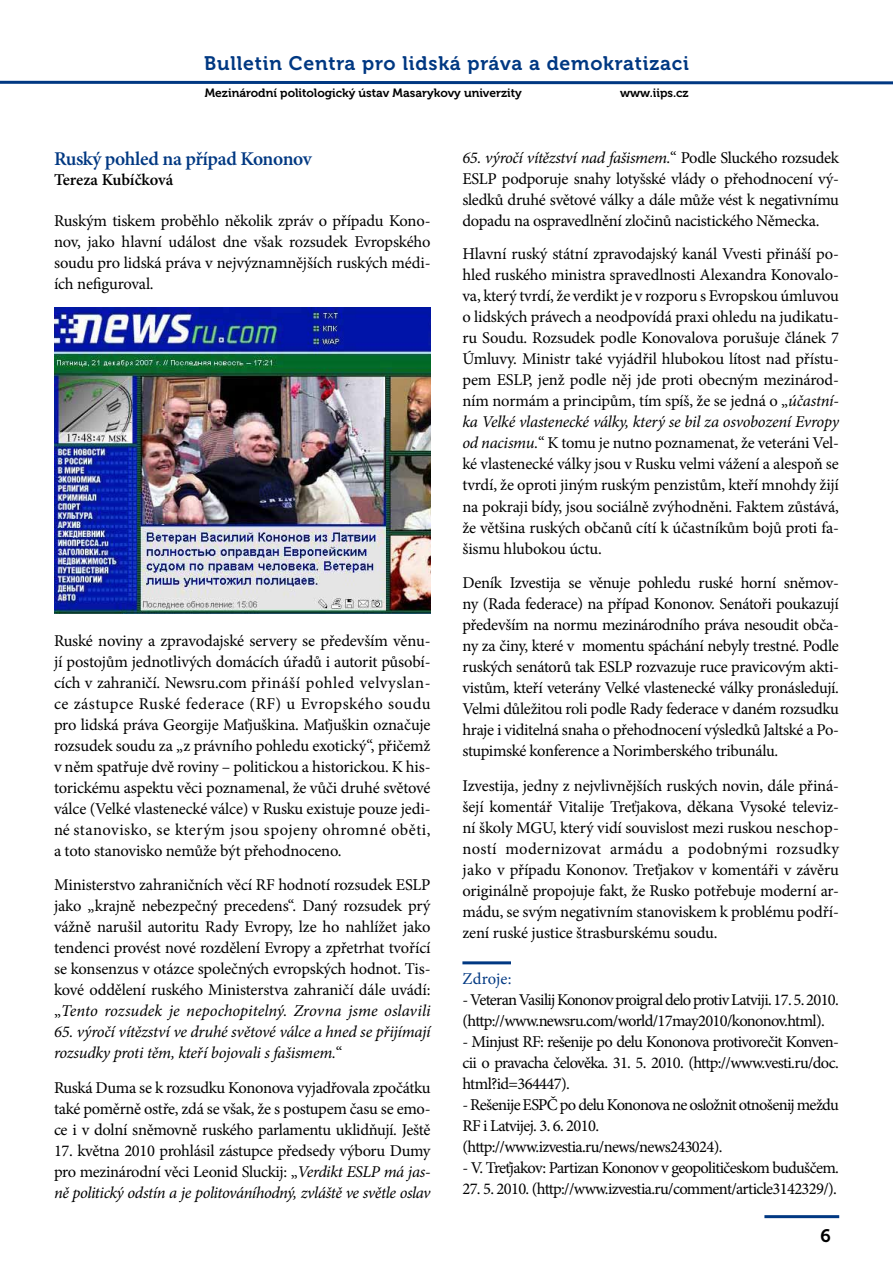
<style>
.page{position:relative;width:893px;height:1263px;background:#fff}
.page>*{position:absolute;margin:0;border:0;box-sizing:border-box;transform-origin:0 0}
.t1{font:19.5px "Museo 700";letter-spacing:.04em;color:#003882}
.t2{font:600 19.5px "Minion Pro";letter-spacing:-.02em;color:#003882}
.t3{font:18px "Museo 700";color:#000}
.t4{font:16.5px/21px "Minion Pro";letter-spacing:-.025em;color:#000;text-align:justify}
.t5{font:16.5px/21px "Minion Pro";letter-spacing:-.045em;color:#000}
.t6{font:italic 16.5px/21px "Minion Pro";letter-spacing:-.015em;color:#000}
.t7{font:600 16.5px "Minion Pro";letter-spacing:-.005em;color:#000}
.t8{font:16.5px "Minion Pro";letter-spacing:.01em;color:#003882}
.t9{font:12px "Museo 700";color:#000}
.s1{font-style:italic}
.s2{font-style:normal}
</style>
<div class="page">
<hr style="left:764px;top:1215px;width:75px;height:3px;background:#003882">
<svg style="left:0;top:80px;width:893px;height:5px"></svg>
<hr style="left:462px;top:961px;width:49px;height:3px;background:#003882">
<img style="left:54px;top:308px;width:377px;height:305px">
<p class="t1" style="left:204px;top:52px;width:486px">Bulletin Centra pro lidská práva a demokratizaci</p>
<p class="t9" style="left:205px;top:87px;width:318px">Mezinárodní politologický ústav Masarykovy univerzity</p>
<p class="t9" style="left:620px;top:87px;width:70px">www.iips.cz</p>
<p class="t2" style="left:54px;top:146px;width:259px">Ruský pohled na případ Kononov</p>
<p class="t7" style="left:54px;top:169px;width:121px">Tereza Kubíčková</p>
<p class="t4" style="left:54px;top:210px;width:378px">Ruským tiskem proběhlo několik zpráv o případu Kono&shy;nov, jako hlavní událost dne však rozsudek Evropského soudu pro lidská práva v nejvýznamnějších ruských médi&shy;ích nefiguroval.</p>
<p class="t4" style="left:54px;top:630px;width:378px">Ruské noviny a zpravodajské servery se především věnu&shy;jí postojům jednotlivých domácích úřadů i autorit působí&shy;cích v zahraničí. Newsru.com přináší pohled velvyslan&shy;ce zástupce Ruské federace (RF) u Evropského soudu pro lidská práva Georgije Maťjuškina. Maťjuškin označuje rozsudek soudu za „z právního pohledu exotický“, přičemž v něm spatřuje dvě roviny – politickou a historickou. K his&shy;torickému aspektu věci poznamenal, že vůči druhé světové válce (Velké vlastenecké válce) v Rusku existuje pouze jedi&shy;né stanovisko, se kterým jsou spojeny ohromné oběti, a toto stanovisko nemůže být přehodnoceno.</p>
<p class="t4" style="left:54px;top:875px;width:378px">Ministerstvo zahraničních věcí RF hodnotí rozsudek ESLP jako „krajně nebezpečný precedens“. Daný rozsudek prý vážně narušil autoritu Rady Evropy, lze ho nahlížet jako tendenci provést nové rozdělení Evropy a zpřetrhat tvořící se konsenzus v otázce společných evropských hodnot. Tis&shy;kové oddělení ruského Ministerstva zahraničí dále uvádí: „<span class="s1">Tento rozsudek je nepochopitelný. Zrovna jsme oslavili</span></p>
<p class="t6" style="left:54px;top:1022px;width:378px">65. výročí vítězství ve druhé světové válce a hned se přijímají rozsudky proti těm, kteří bojovali s fašismem.<span class="s2">“</span></p>
<p class="t4" style="left:54px;top:1077px;width:378px">Ruská Duma se k rozsudku Kononova vyjadřovala zpočátku také poměrně ostře, zdá se však, že s postupem času se emo&shy;ce i v dolní sněmovně ruského parlamentu uklidňují. Ještě</p>
<p class="t4" style="left:54px;top:1140px;width:378px">17. května 2010 prohlásil zástupce předsedy výboru Dumy pro mezinárodní věci Leonid Sluckij: „<span class="s1">Verdikt ESLP má jas&shy;ně politický odstín a je politováníhodný, zvláště ve světle oslav</span></p>
<p class="t4" style="left:462px;top:148px;width:378px"><span class="s1">65. výročí vítězství nad fašismem.</span>“ Podle Sluckého rozsudek ESLP podporuje snahy lotyšské vlády o přehodnocení vý&shy;sledků druhé světové války a dále může vést k negativnímu dopadu na ospravedlnění zločinů nacistického Německa.</p>
<p class="t4" style="left:462px;top:244px;width:378px">Hlavní ruský státní zpravodajský kanál Vvesti přináší po&shy;hled ruského ministra spravedlnosti Alexandra Konovalo&shy;va, který tvrdí, že verdikt je v rozporu s Evropskou úmluvou o lidských právech a neodpovídá praxi ohledu na judikatu&shy;ru Soudu. Rozsudek podle Konovalova porušuje článek 7<br>Úmluvy. Ministr také vyjádřil hlubokou lítost nad přístu&shy;pem ESLP, jenž podle něj jde proti obecným mezinárod&shy;ním normám a principům, tím spíš, že se jedná o „<span class="s1">účastní&shy;ka Velké vlastenecké války, který se bil za osvobození Evropy od nacismu.</span>“ K tomu je nutno poznamenat, že veteráni Vel&shy;ké vlastenecké války jsou v Rusku velmi vážení a alespoň se tvrdí, že oproti jiným ruským penzistům, kteří mnohdy žijí na pokraji bídy, jsou sociálně zvýhodněni. Faktem zůstává, že většina ruských občanů cítí k účastníkům bojů proti fa&shy;šismu hlubokou úctu.</p>
<p class="t4" style="left:462px;top:572px;width:378px">Deník Izvestija se věnuje pohledu ruské horní sněmov&shy;ny (Rada federace) na případ Kononov. Senátoři poukazují především na normu mezinárodního práva nesoudit obča&shy;ny za činy, které v momentu spáchání nebyly trestné. Podle ruských senátorů tak ESLP rozvazuje ruce pravicovým akti&shy;vistům, kteří veterány Velké vlastenecké války pronásledují.<br>Velmi důležitou roli podle Rady federace v daném rozsudku hraje i viditelná snaha o přehodnocení výsledků Jaltské a Po&shy;stupimské konference a Norimberského tribunálu.</p>
<p class="t4" style="left:462px;top:775px;width:378px">Izvestija, jedny z nejvlivnějších ruských novin, dále přiná&shy;šejí komentář Vitalije Treťjakova, děkana Vysoké televiz&shy;ní školy MGU, který vidí souvislost mezi ruskou neschop&shy;ností modernizovat armádu a podobnými rozsudky jako v případu Kononov. Treťjakov v komentáři v závěru originálně propojuje fakt, že Rusko potřebuje moderní ar&shy;mádu, se svým negativním stanoviskem k problému podří&shy;zení ruské justice štrasburskému soudu.</p>
<p class="t8" style="left:462px;top:968px;width:51px">Zdroje:</p>
<p class="t5" style="left:462px;top:989px;width:378px">- Veteran Vasilij Kononov proigral delo protiv Latviji. 17. 5. 2010. (http://www.newsru.com/world/17may2010/kononov.html).</p>
<p class="t4" style="left:462px;top:1031px;width:378px">- Minjust RF: rešenije po delu Kononova protivorečit Konven&shy;cii o pravacha čelověka. 31. 5. 2010. (http://www.vesti.ru/doc. html?id=364447).</p>
<p class="t4" style="left:462px;top:1094px;width:378px;text-align:left">- Rešenije ESPČ po delu Kononova ne osložnit otnošenij meždu<br>RF i Latvijej. 3. 6. 2010. (http://www.izvestia.ru/news/news243024).</p>
<p class="t5" style="left:462px;top:1157px;width:378px">- V. Treťjakov: Partizan Kononov v geopolitičeskom buduščem.</p>
<p class="t4" style="left:462px;top:1178px;width:376px">27. 5. 2010. (http://www.izvestia.ru/comment/article3142329/).</p>
<p class="t3" style="left:821px;top:1226px;width:12px">6</p>
</div>
